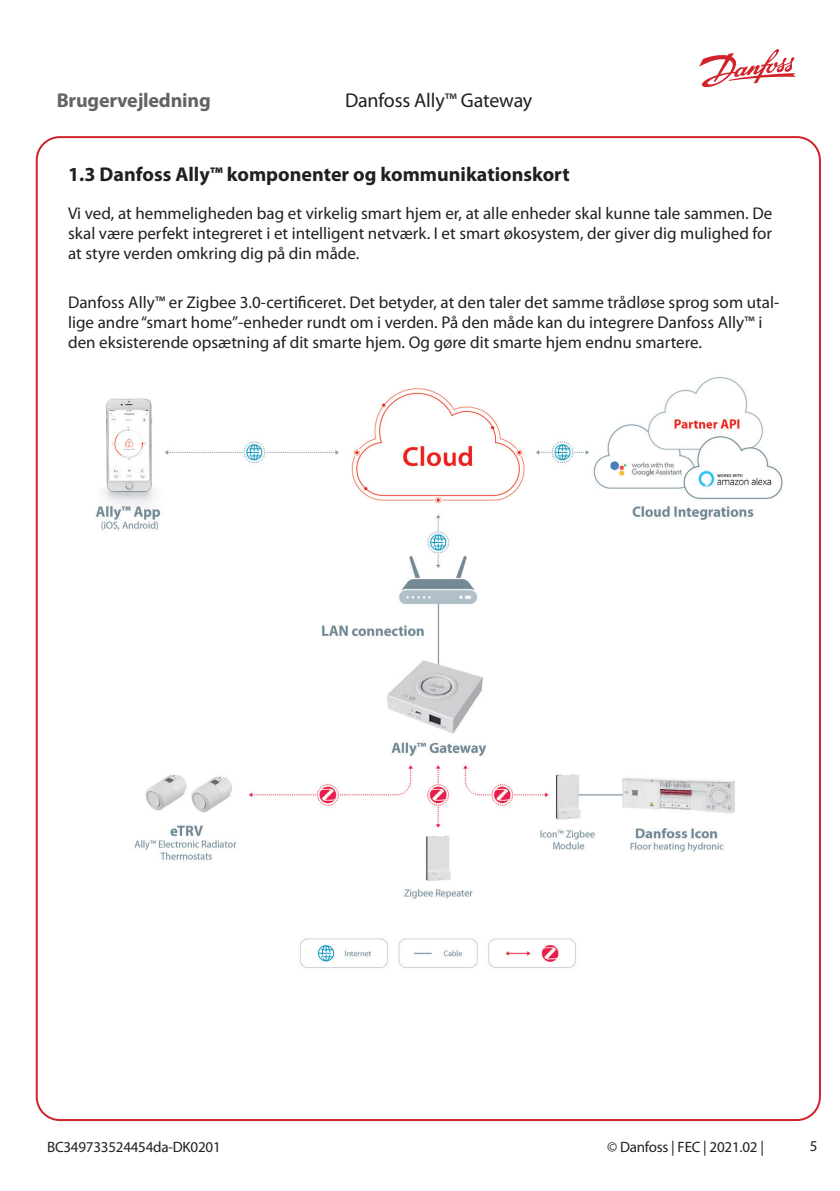
<style>
.page{position:relative;width:840px;height:1191px;background:#fff}
.page>*{position:absolute;margin:0;border:0;box-sizing:border-box;transform-origin:0 0}
.Drawing_text{font:700 20px "Myriad Pro";color:#231f20}
.t1{font:20px "Myriad Pro";letter-spacing:-.01em;color:#231f20}
.t2{font:700 20px "Myriad Pro";letter-spacing:-.01em;color:#636366}
.Drawing_text-2{font:17px/20px "Myriad Pro";color:#231f20;text-align:justify}
.t3{font:15px "Myriad Pro";letter-spacing:-.015em;color:#231f20}
</style>
<div class="page">
<svg style="left:699px;top:49px;width:96px;height:39px"></svg>
<img style="left:95px;top:376px;width:688px;height:592px">
<p class="t2" style="left:57px;top:89px;width:155px">Brugervejledning</p>
<p class="t1" style="left:345px;top:89px;width:189px">Danfoss Ally™ Gateway</p>
<p class="Drawing_text" style="left:68px;top:163px;width:503px">1.3 Danfoss Ally™ komponenter og kommunikationskort</p>
<p class="Drawing_text-2" style="left:68px;top:204px;width:705px">Vi ved, at hemmeligheden bag et virkelig smart hjem er, at alle enheder skal kunne tale sammen. De skal være perfekt integreret i et intelligent netværk. I et smart økosystem, der giver dig mulighed for at styre verden omkring dig på din måde.</p>
<p class="Drawing_text-2" style="left:68px;top:292px;width:712px;text-align:left">Danfoss Ally™ er Zigbee 3.0-certificeret. Det betyder, at den taler det samme trådløse sprog som utal&shy;lige andre “smart home”-enheder rundt om i verden. På den måde kan du integrere Danfoss Ally™ i den eksisterende opsætning af dit smarte hjem. Og gøre dit smarte hjem endnu smartere.</p>
<p class="t3" style="left:47px;top:1138px;width:175px">BC349733524454da-DK0201</p>
<p class="t3" style="left:606px;top:1138px;width:158px">© Danfoss | FEC | 2021.02 |</p>
<p class="t3" style="left:809px;top:1137px;width:9px">5</p>
</div>
